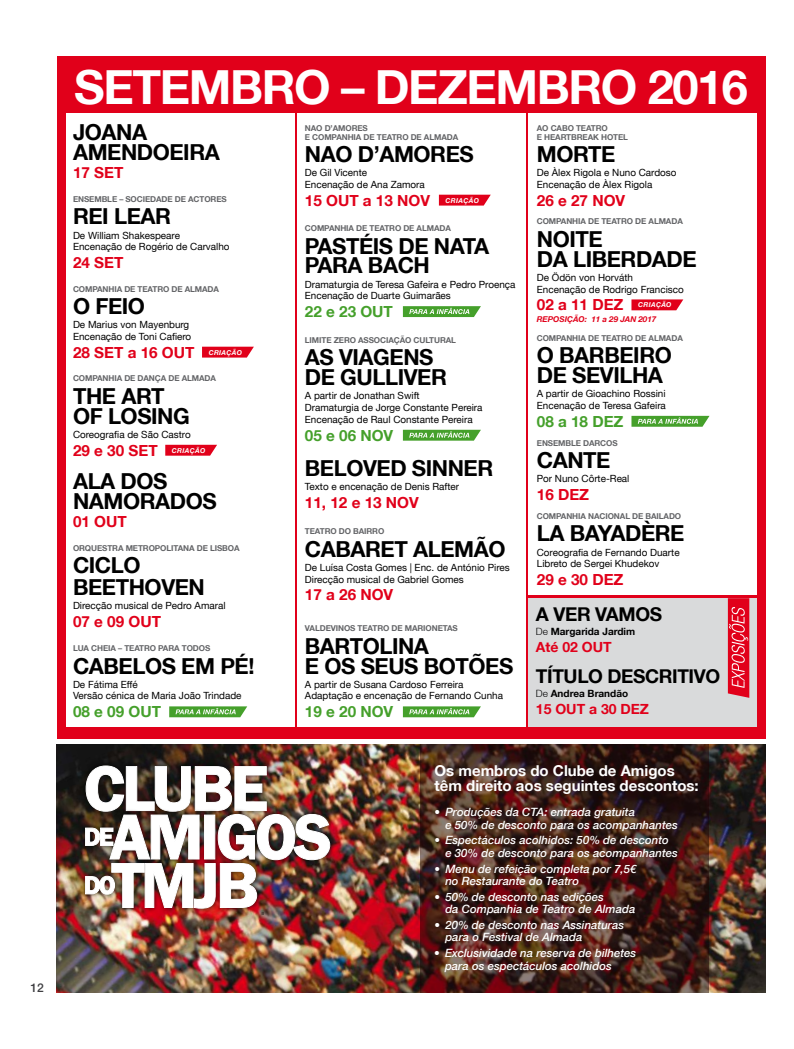
<style>
.page{position:relative;width:794px;height:1049px;background:#fff}
.page>*{position:absolute;margin:0;border:0;box-sizing:border-box;transform-origin:0 0}
.t1{font:700 47px "Helvetica Neue LT";letter-spacing:-.03em;color:#fff}
.t2{font:700 22px/19.8px "Helvetica Neue LT";letter-spacing:-.02em;color:#000}
.t3{font:700 19px "Helvetica Neue LT";letter-spacing:-.02em;color:#000}
.t4{font:700 15.3px "Helvetica Neue LT";color:#e1001a}
.t5{font:700 15.3px "Helvetica Neue LT";color:#45a02b}
.t6{font:700 15px/15px "Helvetica Neue LT";color:#fff}
.t7{font:700 14px "Helvetica Neue LT";color:#e1001a}
.t8{font:500 12px "Helvetica Neue LT";color:#3d3d40}
.t9{font:italic 500 11.4px/12.4px "Helvetica Neue LT";color:#fff}
.t10{font:700 10px "Helvetica Neue LT";color:#000}
.t11{font:9.9px/11.7px "Helvetica Neue LT";color:#000}
.t12{font:700 8.1px/9px "Helvetica Neue LT";letter-spacing:-.01em;color:#636467}
.t13{font:italic 700 8px "Helvetica Neue LT";color:#e1001a}
.t14{font:italic 700 6.7px "Helvetica Neue LT";letter-spacing:.05em;color:#fff}
.s1{font-weight:300}
</style>
<div class="page">
<div style="left:57px;top:57px;width:708px;height:682px;background:#e1001a"></div>
<img style="left:57px;top:744px;width:708px;height:248px">
<img style="left:421px;top:744px;width:288px;height:248px">
<div style="left:528px;top:113px;width:229px;height:482px;background:#fff"></div>
<div style="left:297px;top:113px;width:229px;height:614px;background:#fff"></div>
<div style="left:66px;top:113px;width:228px;height:614px;background:#fff"></div>
<div style="left:528px;top:598px;width:229px;height:129px;background:#d9dadb"></div>
<svg style="left:728px;top:598px;width:21px;height:100px;background:#e42a3f"></svg>
<svg style="left:631px;top:299px;width:52px;height:11px"></svg>
<svg style="left:165px;top:445px;width:52px;height:11px"></svg>
<svg style="left:403px;top:306px;width:78px;height:11px"></svg>
<svg style="left:403px;top:430px;width:78px;height:11px"></svg>
<svg style="left:631px;top:416px;width:78px;height:11px"></svg>
<svg style="left:169px;top:706px;width:78px;height:11px"></svg>
<svg style="left:403px;top:706px;width:78px;height:11px"></svg>
<svg style="left:439px;top:195px;width:52px;height:11px"></svg>
<svg style="left:202px;top:347px;width:52px;height:11px"></svg>
<div style="left:80px;top:759px;width:193px;height:59px;background:#000;opacity:.7"></div>
<div style="left:79px;top:808px;width:257px;height:58px;background:#000;opacity:.7"></div>
<div style="left:79px;top:857px;width:184px;height:57px;background:#000;opacity:.7"></div>
<img style="left:85px;top:765px;width:246px;height:144px">
<p class="t8" style="left:31px;top:981px;width:15px">12</p>
<h1 class="t1" style="left:74px;top:67px;width:675px">SETEMBRO – DEZEMBRO 2016</h1>
<h2 class="t2" style="left:73px;top:124px;width:148px">JOANA<br>AMENDOEIRA</h2>
<h3 class="t4" style="left:73px;top:166px;width:52px">17 SET</h3>
<p class="t12" style="left:73px;top:195px;width:155px">ENSEMBLE – SOCIEDADE DE ACTORES</p>
<h2 class="t2" style="left:73px;top:208px;width:100px">REI LEAR</h2>
<p class="t11" style="left:73px;top:229px;width:158px">De William Shakespeare<br>Encenação de Rogério de Carvalho</p>
<h3 class="t4" style="left:73px;top:256px;width:52px">24 SET</h3>
<p class="t12" style="left:73px;top:285px;width:148px">COMPANHIA DE TEATRO DE ALMADA</p>
<h2 class="t2" style="left:73px;top:298px;width:73px">O FEIO</h2>
<p class="t11" style="left:73px;top:319px;width:120px">De Marius von Mayenburg<br>Encenação de Toni Cafiero</p>
<h3 class="t4" style="left:73px;top:345px;width:123px">28 SET A 16 OUT</h3>
<p class="t14" style="left:209px;top:350px;width:35px">CRIAÇÃO</p>
<p class="t12" style="left:73px;top:375px;width:144px">COMPANHIA DE DANÇA DE ALMADA</p>
<h2 class="t2" style="left:73px;top:388px;width:118px">THE ART<br>OF LOSING</h2>
<p class="t11" style="left:73px;top:428px;width:119px">Coreografia de São Castro</p>
<h3 class="t4" style="left:73px;top:444px;width:86px">29 E 30 SET</h3>
<p class="t14" style="left:172px;top:448px;width:35px">CRIAÇÃO</p>
<h2 class="t2" style="left:73px;top:473px;width:145px">ALA DOS<br>NAMORADOS</h2>
<h3 class="t4" style="left:73px;top:515px;width:55px">01 OUT</h3>
<p class="t12" style="left:73px;top:544px;width:168px">ORQUESTRA METROPOLITANA DE LISBOA</p>
<h2 class="t2" style="left:73px;top:555px;width:133px;line-height:22.3px">CICLO<br>BEETHOVEN</h2>
<p class="t11" style="left:73px;top:600px;width:154px">Direcção musical de Pedro Amaral</p>
<h3 class="t4" style="left:73px;top:615px;width:90px">07 E 09 OUT</h3>
<p class="t12" style="left:73px;top:644px;width:139px">LUA CHEIA – TEATRO PARA TODOS</p>
<h2 class="t2" style="left:73px;top:657px;width:183px">CABELOS EM PÉ!</h2>
<p class="t11" style="left:73px;top:678px;width:170px">De Fátima Effé<br>Versão cénica de Maria João Trindade</p>
<h3 class="t5" style="left:73px;top:705px;width:90px">08 E 09 OUT</h3>
<p class="t12" style="left:305px;top:124px;width:155px">NAO D’AMORES<br>E COMPANHIA DE TEATRO DE ALMADA</p>
<h2 class="t2" style="left:305px;top:146px;width:170px">NAO D’AMORES</h2>
<p class="t11" style="left:305px;top:167px;width:121px">De Gil Vicente<br>Encenação de Ana Zamora</p>
<h3 class="t4" style="left:305px;top:194px;width:127px">15 OUT A 13 NOV</h3>
<p class="t14" style="left:445px;top:198px;width:35px">CRIAÇÃO</p>
<p class="t12" style="left:305px;top:224px;width:148px">COMPANHIA DE TEATRO DE ALMADA</p>
<h2 class="t2" style="left:305px;top:237px;width:186px">PASTÉIS DE NATA<br>PARA BACH</h2>
<p class="t11" style="left:305px;top:278px;width:212px">Dramaturgia de Teresa Gafeira e Pedro Proença<br>Encenação de Duarte Guimarães</p>
<h3 class="t5" style="left:305px;top:305px;width:90px">22 E 23 OUT</h3>
<p class="t12" style="left:305px;top:336px;width:153px">LIMITE ZERO ASSOCIAÇÃO CULTURAL</p>
<h2 class="t2" style="left:305px;top:349px;width:143px">AS VIAGENS<br>DE GULLIVER</h2>
<p class="t11" style="left:305px;top:390px;width:179px">A partir de Jonathan Swift<br>Dramaturgia de Jorge Constante Pereira<br>Encenação de Raul Constante Pereira</p>
<h3 class="t5" style="left:305px;top:429px;width:90px">05 E 06 NOV</h3>
<h2 class="t2" style="left:305px;top:460px;width:190px">BELOVED SINNER</h2>
<p class="t11" style="left:305px;top:481px;width:156px">Texto e encenação de Denis Rafter</p>
<h3 class="t4" style="left:305px;top:496px;width:115px">11, 12 E 13 NOV</h3>
<p class="t12" style="left:305px;top:527px;width:81px">TEATRO DO BAIRRO</p>
<h2 class="t2" style="left:305px;top:540px;width:202px">CABARET ALEMÃO</h2>
<p class="t11" style="left:305px;top:561px;width:206px">De Luísa Costa Gomes | Enc. de António Pires<br>Direcção musical de Gabriel Gomes</p>
<h3 class="t4" style="left:305px;top:588px;width:90px">17 A 26 NOV</h3>
<p class="t12" style="left:305px;top:625px;width:154px">VALDEVINOS TEATRO DE MARIONETAS</p>
<h2 class="t2" style="left:305px;top:638px;width:210px">BARTOLINA<br>E OS SEUS BOTÕES</h2>
<p class="t11" style="left:305px;top:678px;width:200px">A partir de Susana Cardoso Ferreira<br>Adaptação e encenação de Fernando Cunha</p>
<h3 class="t5" style="left:305px;top:705px;width:90px">19 E 20 NOV</h3>
<p class="t12" style="left:537px;top:124px;width:93px">AO CABO TEATRO<br>E HEARTBREAK HOTEL</p>
<h2 class="t2" style="left:537px;top:146px;width:80px">MORTE</h2>
<p class="t11" style="left:537px;top:167px;width:141px">De Àlex Rigola e Nuno Cardoso<br>Encenação de Àlex Rigola</p>
<h3 class="t4" style="left:537px;top:194px;width:90px">26 E 27 NOV</h3>
<p class="t12" style="left:537px;top:218px;width:148px">COMPANHIA DE TEATRO DE ALMADA</p>
<h2 class="t2" style="left:537px;top:231px;width:161px">NOITE<br>DA LIBERDADE</h2>
<p class="t11" style="left:537px;top:271px;width:149px">De Ödön von Horváth<br>Encenação de Rodrigo Francisco</p>
<h3 class="t4" style="left:537px;top:298px;width:88px">02 A 11 DEZ</h3>
<p class="t13" style="left:537px;top:316px;width:121px">REPOSIÇÃO: 11 A 29 JAN 2017</p>
<p class="t14" style="left:638px;top:302px;width:35px">CRIAÇÃO</p>
<p class="t12" style="left:537px;top:334px;width:148px">COMPANHIA DE TEATRO DE ALMADA</p>
<h2 class="t2" style="left:537px;top:347px;width:137px">O BARBEIRO<br>DE SEVILHA</h2>
<p class="t11" style="left:537px;top:388px;width:131px">A partir de Gioachino Rossini<br>Encenação de Teresa Gafeira</p>
<h3 class="t5" style="left:537px;top:415px;width:88px">08 A 18 DEZ</h3>
<p class="t12" style="left:537px;top:439px;width:82px">ENSEMBLE DARCOS</p>
<h2 class="t2" style="left:537px;top:452px;width:75px">CANTE</h2>
<p class="t11" style="left:537px;top:473px;width:94px">Por Nuno Côrte-Real</p>
<h3 class="t4" style="left:537px;top:488px;width:54px">16 DEZ</h3>
<p class="t12" style="left:537px;top:512px;width:146px">COMPANHIA NACIONAL DE BAILADO</p>
<h2 class="t2" style="left:537px;top:525px;width:149px">LA BAYADÈRE</h2>
<p class="t11" style="left:537px;top:546px;width:144px">Coreografia de Fernando Duarte<br>Libreto de Sergei Khudekov</p>
<h3 class="t4" style="left:537px;top:573px;width:88px">29 E 30 DEZ</h3>
<h3 class="t3" style="left:536px;top:606px;width:128px">A VER VAMOS</h3>
<p class="t10" style="left:536px;top:627px;width:101px"><span class="s1">De</span> MARGARIDA JARDIM</p>
<h3 class="t7" style="left:536px;top:641px;width:77px">ATÉ 02 OUT</h3>
<h3 class="t3" style="left:536px;top:668px;width:186px">TÍTULO DESCRITIVO</h3>
<p class="t10" style="left:536px;top:689px;width:94px"><span class="s1">De</span> ANDREA BRANDÃO</p>
<h3 class="t7" style="left:536px;top:703px;width:115px">15 OUT A 30 DEZ</h3>
<h3 class="t6" style="left:434px;top:764px;width:266px">OS MEMBROS DO CLUBE DE AMIGOS<br>TÊM DIREITO AOS SEGUINTES DESCONTOS:</h3>
<p class="t9" style="left:445px;top:807px;width:234px;text-indent:-11px">• Produções da CTA: entrada gratuita<br>e 50% de desconto para os acompanhantes</p>
<p class="t9" style="left:445px;top:835px;width:234px;text-indent:-11px">• Espectáculos acolhidos: 50% de desconto e 30% de desconto para os acompanhantes</p>
<p class="t9" style="left:445px;top:862px;width:193px;text-indent:-11px">• Menu de refeição completa por 7,5€ no Restaurante do Teatro</p>
<p class="t9" style="left:445px;top:892px;width:191px;text-indent:-11px">• 50% de desconto nas edições<br>da Companhia de Teatro de Almada</p>
<p class="t9" style="left:445px;top:920px;width:180px;text-indent:-11px">• 20% de desconto nas Assinaturas para o Festival de Almada</p>
<p class="t9" style="left:445px;top:948px;width:193px;text-indent:-11px">• Exclusividade na reserva de bilhetes para os espectáculos acolhidos</p>
</div>
